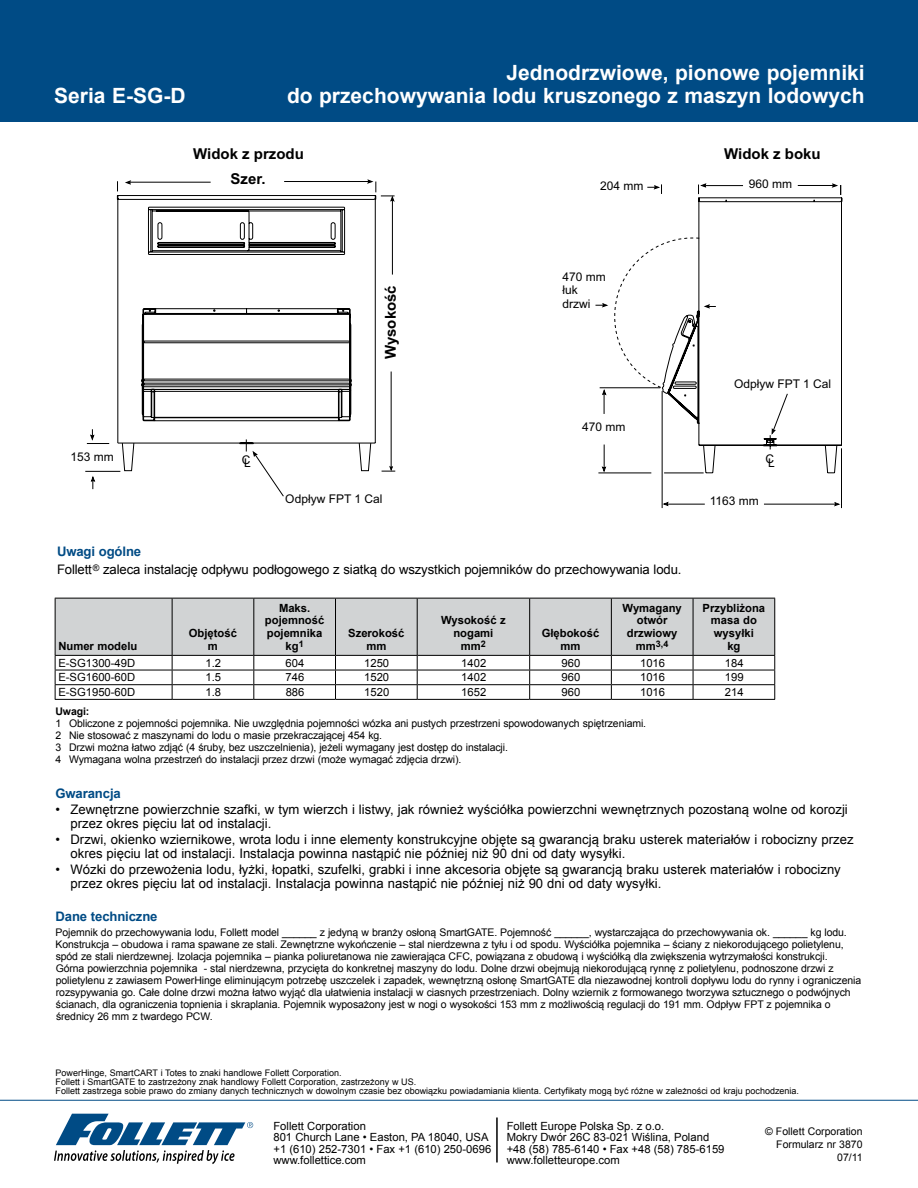
<style>
.page{position:relative;width:918px;height:1188px;background:#fff}
.page>*{position:absolute;margin:0;border:0;box-sizing:border-box;transform-origin:0 0}
.t1{font:700 21px/22.5px "Arial";color:#fff;text-align:right}
.t2{font:700 15px "Arial";color:#000}
.t3{font:13.2px/13.5px "Arial";color:#000}
.t4{font:700 13.2px "Arial";letter-spacing:-.01em;color:#004b85}
.t5{font:12px/13.4px "Arial";color:#000}
.t6{font:11.25px/11.2px "Arial";color:#000}
.t7{font:700 11.25px/12.8px "Arial";color:#000;text-align:center}
.t8{font:10.5px/12px "Arial";letter-spacing:-.01em;color:#000}
.t9{font:700 10.5px "Arial";letter-spacing:-.01em;color:#000}
.t10{font:9px/9px "Arial";color:#000}
.t11{font:700 9px "Arial";color:#000}
.s1{font-weight:700;color:#004b85}
.s2{font-size:11.25px}
</style>
<div class="page">
<hr style="left:0;top:1100px;width:918px;height:1px;background:#004b85">
<div style="left:0;top:0;width:918px;height:122px;background:#004b85"></div>
<svg style="left:117px;top:195px;width:255px;height:276px"></svg>
<svg style="left:117px;top:197px;width:259px;height:247px"></svg>
<hr style="left:392px;top:200px;width:1px;height:75px;background:#000">
<hr style="left:391px;top:372px;width:1px;height:95px;background:#000">
<hr style="left:284px;top:181px;width:85px;height:1px;background:#000">
<svg style="left:125px;top:180px;width:7px;height:5px"></svg>
<hr style="left:130px;top:182px;width:81px;height:1px;background:#000">
<svg style="left:367px;top:179px;width:28px;height:23px"></svg>
<svg style="left:382px;top:466px;width:13px;height:6px"></svg>
<svg style="left:90px;top:476px;width:5px;height:13px"></svg>
<svg style="left:87px;top:429px;width:22px;height:15px"></svg>
<hr style="left:85px;top:471px;width:35px;height:1px;background:#000">
<svg style="left:246px;top:439px;width:38px;height:58px"></svg>
<svg style="left:664px;top:197px;width:178px;height:277px"></svg>
<hr style="left:841px;top:448px;width:1px;height:60px;background:#000">
<hr style="left:662px;top:391px;width:1px;height:117px;background:#000">
<hr style="left:798px;top:185px;width:35px;height:1px;background:#000">
<hr style="left:705px;top:185px;width:38px;height:1px;background:#000">
<svg style="left:698px;top:183px;width:9px;height:11px"></svg>
<svg style="left:831px;top:183px;width:10px;height:12px"></svg>
<svg style="left:662px;top:502px;width:7px;height:5px"></svg>
<hr style="left:667px;top:504px;width:38px;height:1px;background:#000">
<hr style="left:664px;top:473px;width:40px;height:1px;background:#000">
<hr style="left:598px;top:473px;width:53px;height:1px;background:#000">
<svg style="left:595px;top:235px;width:121px;height:179px"></svg>
<svg style="left:602px;top:445px;width:5px;height:28px"></svg>
<svg style="left:834px;top:502px;width:7px;height:4px"></svg>
<hr style="left:764px;top:504px;width:71px;height:1px;background:#000">
<svg style="left:771px;top:393px;width:17px;height:42px"></svg>
<svg style="left:647px;top:184px;width:15px;height:10px"></svg>
<svg style="left:55px;top:598px;width:720px;height:101px"></svg>
<hr style="left:55px;top:699px;width:117px;height:1px;background:#000">
<hr style="left:172px;top:699px;width:82px;height:1px;background:#000">
<hr style="left:254px;top:699px;width:82px;height:1px;background:#000">
<hr style="left:336px;top:699px;width:81px;height:1px;background:#000">
<hr style="left:417px;top:699px;width:113px;height:1px;background:#000">
<hr style="left:530px;top:699px;width:81px;height:1px;background:#000">
<hr style="left:611px;top:699px;width:82px;height:1px;background:#000">
<hr style="left:693px;top:699px;width:82px;height:1px;background:#000">
<svg style="left:54px;top:1114px;width:199px;height:50px"></svg>
<hr style="left:496px;top:1118px;width:2px;height:44px;background:#000">
<h1 class="t1" style="left:54px;top:85px;width:133px">Seria E-SG-D</h1>
<h1 class="t1" style="left:287px;top:62px;width:579px">Jednodrzwiowe, pionowe pojemniki<br>do przechowywania lodu kruszonego z maszyn lodowych</h1>
<h2 class="t2" style="left:193px;top:144px;width:112px">Widok z przodu</h2>
<h2 class="t2" style="left:724px;top:144px;width:98px">Widok z boku</h2>
<h2 class="t2" style="left:231px;top:169px;width:37px">Szer.</h2>
<p class="t5" style="left:600px;top:180px;width:45px">204 mm</p>
<p class="t5" style="left:749px;top:177px;width:45px">960 mm</p>
<p class="t5" style="left:71px;top:450px;width:45px">153 mm</p>
<h2 class="t2" style="left:381px;top:359px;width:75px;rotate:-90deg">Wysokość</h2>
<p class="t5" style="left:563px;top:270px;width:45px">470 mm łuk drzwi</p>
<p class="t5" style="left:582px;top:420px;width:45px">470 mm</p>
<p class="t5" style="left:734px;top:377px;width:99px">Odpływ FPT 1 Cal</p>
<p class="t5" style="left:244px;top:457px;width:8px">L</p>
<p class="t5" style="left:766px;top:452px;width:10px">C</p>
<p class="t5" style="left:242px;top:454px;width:10px">C</p>
<p class="t5" style="left:768px;top:456px;width:8px">L</p>
<p class="t5" style="left:285px;top:492px;width:99px">Odpływ FPT 1 Cal</p>
<p class="t5" style="left:710px;top:495px;width:51px">1163 mm</p>
<p class="t3" style="left:57px;top:543px;width:626px;line-height:17.7px"><span class="s1">Uwagi ogólne<br></span>Follett <sup>®</sup> zaleca instalację odpływu podłogowego z siatką do wszystkich pojemników do przechowywania lodu.</p>
<p class="t7" style="left:58px;top:640px;width:81px">Numer modelu</p>
<p class="t7" style="left:189px;top:627px;width:50px">Objętość m</p>
<p class="t7" style="left:265px;top:602px;width:61px">Maks. pojemność pojemnika kg<sup>1</sup></p>
<p class="t7" style="left:348px;top:627px;width:58px">Szerokość mm</p>
<p class="t7" style="left:441px;top:615px;width:66px">Wysokość z nogami mm<sup>2</sup></p>
<p class="t7" style="left:542px;top:627px;width:59px">Głębokość mm</p>
<p class="t7" style="left:623px;top:602px;width:61px">Wymagany otwór drzwiowy</p>
<p class="t11" style="left:636px;top:638px;width:34px"><span class="s2">mm</span>3,4</p>
<p class="t7" style="left:703px;top:602px;width:64px">Przybliżona masa do wysyłki<br>kg</p>
<p class="t6" style="left:58px;top:657px;width:78px">E-SG1300-49D</p>
<p class="t6" style="left:206px;top:657px;width:17px">1.2</p>
<p class="t6" style="left:286px;top:657px;width:20px">604</p>
<p class="t6" style="left:364px;top:657px;width:27px">1250</p>
<p class="t6" style="left:461px;top:657px;width:27px">1402</p>
<p class="t6" style="left:562px;top:657px;width:20px">960</p>
<p class="t6" style="left:640px;top:657px;width:27px">1016</p>
<p class="t6" style="left:725px;top:657px;width:20px">184</p>
<p class="t6" style="left:58px;top:672px;width:78px">E-SG1600-60D</p>
<p class="t6" style="left:206px;top:672px;width:17px">1.5</p>
<p class="t6" style="left:286px;top:672px;width:20px">746</p>
<p class="t6" style="left:364px;top:672px;width:27px">1520</p>
<p class="t6" style="left:461px;top:672px;width:27px">1402</p>
<p class="t6" style="left:562px;top:672px;width:20px">960</p>
<p class="t6" style="left:640px;top:672px;width:27px">1016</p>
<p class="t6" style="left:725px;top:672px;width:20px">199</p>
<p class="t6" style="left:58px;top:687px;width:78px">E-SG1950-60D</p>
<p class="t6" style="left:206px;top:687px;width:17px">1.8</p>
<p class="t6" style="left:286px;top:687px;width:20px">886</p>
<p class="t6" style="left:364px;top:687px;width:27px">1520</p>
<p class="t6" style="left:461px;top:687px;width:27px">1652</p>
<p class="t6" style="left:562px;top:687px;width:20px">960</p>
<p class="t6" style="left:640px;top:687px;width:27px">1016</p>
<p class="t6" style="left:725px;top:687px;width:20px">214</p>
<p class="t9" style="left:56px;top:704px;width:35px">Uwagi:</p>
<p class="t8" style="left:56px;top:717px;width:592px">1 Obliczone z pojemności pojemnika. Nie uwzględnia pojemności wózka ani pustych przestrzeni spowodowanych spiętrzeniami.<br>2 Nie stosować z maszynami do lodu o masie przekraczającej 454 kg.<br>3 Drzwi można łatwo zdjąć (4 śruby, bez uszczelnienia), jeżeli wymagany jest dostęp do instalacji.<br>4 Wymagana wolna przestrzeń do instalacji przez drzwi (może wymagać zdjęcia drzwi).</p>
<p class="t4" style="left:56px;top:785px;width:67px">Gwarancja</p>
<p class="t3" style="left:71px;top:803px;width:779px;text-indent:-15px">• Zewnętrzne powierzchnie szafki, w tym wierzch i listwy, jak również wyściółka powierzchni wewnętrznych pozostaną wolne od korozji przez okres pięciu lat od instalacji.</p>
<p class="t3" style="left:71px;top:833px;width:785px;text-indent:-15px">• Drzwi, okienko wziernikowe, wrota lodu i inne elementy konstrukcyjne objęte są gwarancją braku usterek materiałów i robocizny przez okres pięciu lat od instalacji. Instalacja powinna nastąpić nie później niż 90 dni od daty wysyłki.</p>
<p class="t3" style="left:71px;top:863px;width:772px;text-indent:-15px">• Wózki do przewożenia lodu, łyżki, łopatki, szufelki, grabki i inne akcesoria objęte są gwarancją braku usterek materiałów i robocizny przez okres pięciu lat od instalacji. Instalacja powinna nastąpić nie później niż 90 dni od daty wysyłki.</p>
<p class="t4" style="left:56px;top:908px;width:104px">Dane techniczne</p>
<p class="t8" style="left:56px;top:926px;width:807px">Pojemnik do przechowywania lodu, Follett model ______ z jedyną w branży osłoną SmartGATE. Pojemność ______, wystarczająca do przechowywania ok. ______ kg lodu.<br>Konstrukcja – obudowa i rama spawane ze stali. Zewnętrzne wykończenie – stal nierdzewna z tyłu i od spodu. Wyściółka pojemnika – ściany z niekorodującego polietylenu, spód ze stali nierdzewnej. Izolacja pojemnika – pianka poliuretanowa nie zawierająca CFC, powiązana z obudową i wyściółką dla zwiększenia wytrzymałości konstrukcji.<br>Górna powierzchnia pojemnika - stal nierdzewna, przycięta do konkretnej maszyny do lodu. Dolne drzwi obejmują niekorodującą rynnę z polietylenu, podnoszone drzwi z polietylenu z zawiasem PowerHinge eliminującym potrzebę uszczelek i zapadek, wewnętrzną osłonę SmartGATE dla niezawodnej kontroli dopływu lodu do rynny i ograniczenia rozsypywania go. Całe dolne drzwi można łatwo wyjąć dla ułatwienia instalacji w ciasnych przestrzeniach. Dolny wziernik z formowanego tworzywa sztucznego o podwójnych ścianach, dla ograniczenia topnienia i skraplania. Pojemnik wyposażony jest w nogi o wysokości 153 mm z możliwością regulacji do 191 mm. Odpływ FPT z pojemnika o średnicy 26 mm z twardego PCW.</p>
<p class="t10" style="left:56px;top:1068px;width:745px">PowerHinge, SmartCART i Totes to znaki handlowe Follett Corporation.<br>Follett i SmartGATE to zastrzeżony znak handlowy Follett Corporation, zastrzeżony w US.<br>Follett zastrzega sobie prawo do zmiany danych technicznych w dowolnym czasie bez obowiązku powiadamiania klienta. Certyfikaty mogą być różne w zależności od kraju pochodzenia.</p>
<p class="t6" style="left:273px;top:1121px;width:219px">Follett Corporation<br>801 Church Lane • Easton, PA 18040, USA +1 (610) 252-7301 • Fax +1 (610) 250-0696 www.follettice.com</p>
<p class="t6" style="left:507px;top:1121px;width:219px">Follett Europe Polska Sp. z o.o.<br>Mokry Dwór 26C 83-021 Wiślina, Poland +48 (58) 785-6140 • Fax +48 (58) 785-6159 www.folletteurope.com</p>
<p class="t8" style="left:765px;top:1126px;width:99px;line-height:12.6px;text-align:right">© Follett Corporation<br>Formularz nr 3870<br>07/11</p>
</div>
